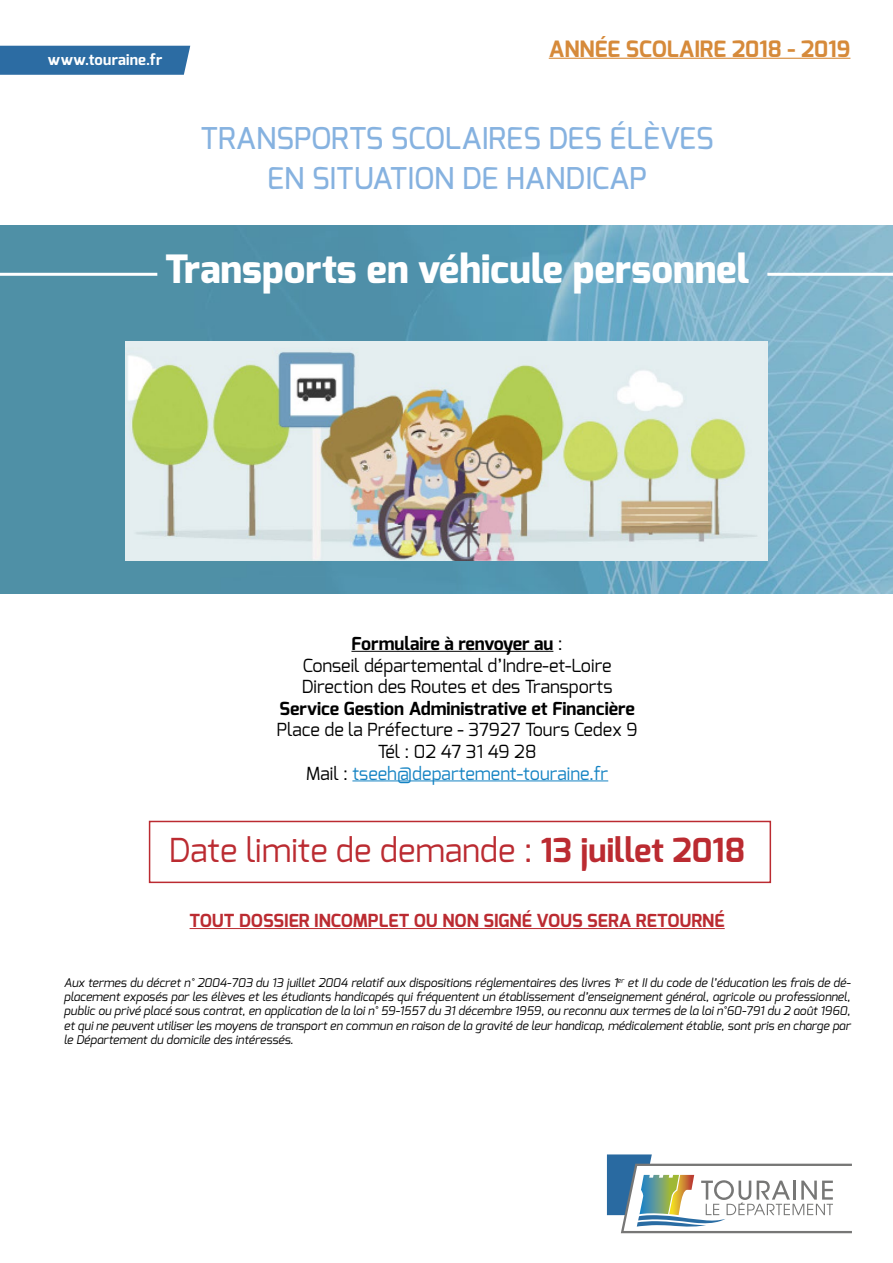
<style>
.page{position:relative;width:893px;height:1263px;background:#fff}
.page>*{position:absolute;margin:0;border:0;box-sizing:border-box;transform-origin:0 0}
.t1{font:800 39px "Exo";color:#fff}
.t2{font:33px "Exo";color:#bb2b31}
.t3{font:500 30px/39.6px "Exo";color:#86b2e0;text-align:center}
.t4{font:700 22.5px "Exo";color:#d68a3a}
.t5{font:18px/21.6px "Exo";color:#000;text-align:center}
.t6{font:700 18px "Exo";color:#bb2b31}
.t7{font:700 18px "Exo";color:#000}
.t8{font:700 15px "Exo";letter-spacing:.015em;color:#fff}
.t9{font:italic 12px/14.4px "Exo";color:#000;text-align:justify}
.s1{font-weight:700}
.s2{color:#1583c3}
</style>
<div class="page">
<img style="left:0;top:225px;width:893px;height:368px">
<hr style="left:549px;top:58px;width:301px;height:1px;background:#d68a3a">
<hr style="left:351px;top:651px;width:202px;height:1px;background:#000">
<hr style="left:352px;top:780px;width:256px;height:1px;background:#1583c3">
<hr style="left:190px;top:928px;width:535px;height:1px;background:#bb2b31">
<div style="left:0;top:46px;width:190px;height:29px;background:#2c6ca3"></div>
<div style="left:149px;top:821px;width:622px;height:62px;border:2px solid #bb2b31"></div>
<hr style="left:0;top:273px;width:157px;height:3px;background:#fff">
<hr style="left:767px;top:273px;width:126px;height:3px;background:#fff">
<img style="left:126px;top:341px;width:641px;height:219px">
<svg style="left:607px;top:1154px;width:245px;height:79px"></svg>
<p class="t8" style="left:48px;top:50px;width:116px">www.touraine.fr</p>
<h3 class="t4" style="left:549px;top:34px;width:303px">ANNÉE SCOLAIRE 2018 - 2019</h3>
<h3 class="t3" style="left:201px;top:118px;width:515px">TRANSPORTS SCOLAIRES DES ÉLÈVES<br>EN SITUATION DE HANDICAP</h3>
<h1 class="t1" style="left:165px;top:244px;width:585px">Transports en véhicule personnel</h1>
<h3 class="t5" style="left:302px;top:633px;width:312px"><span class="s1">Formulaire à renvoyer au</span> :<br>Conseil départemental d’Indre-et-Loire<br>Direction des Routes et des Transports</h3>
<h3 class="t7" style="left:279px;top:697px;width:357px">Service Gestion Administrative et Financière</h3>
<h3 class="t5" style="left:277px;top:719px;width:362px">Place de la Préfecture - 37927 Tours Cedex 9<br>Tél : 02 47 31 49 28<br>Mail : <span class="s2">tseeh@departement-touraine.fr</span></h3>
<h2 class="t2" style="left:169px;top:829px;width:578px">Date limite de demande : <span class="s1">13 juillet 2018</span></h2>
<h3 class="t6" style="left:190px;top:909px;width:537px">TOUT DOSSIER INCOMPLET OU NON SIGNÉ VOUS SERA RETOURNÉ</h3>
<p class="t9" style="left:64px;top:975px;width:788px">Aux termes du décret n° 2004-703 du 13 juillet 2004 relatif aux dispositions réglementaires des livres 1<sup>er</sup> et II du code de l’éducation les frais de dé&shy;placement exposés par les élèves et les étudiants handicapés qui fréquentent un établissement d’enseignement général, agricole ou professionnel, public ou privé placé sous contrat, en application de la loi n° 59-1557 du 31 décembre 1959, ou reconnu aux termes de la loi n°60-791 du 2 août 1960, et qui ne peuvent utiliser les moyens de transport en commun en raison de la gravité de leur handicap, médicalement établie, sont pris en charge par le Département du domicile des intéressés.</p>
</div>
